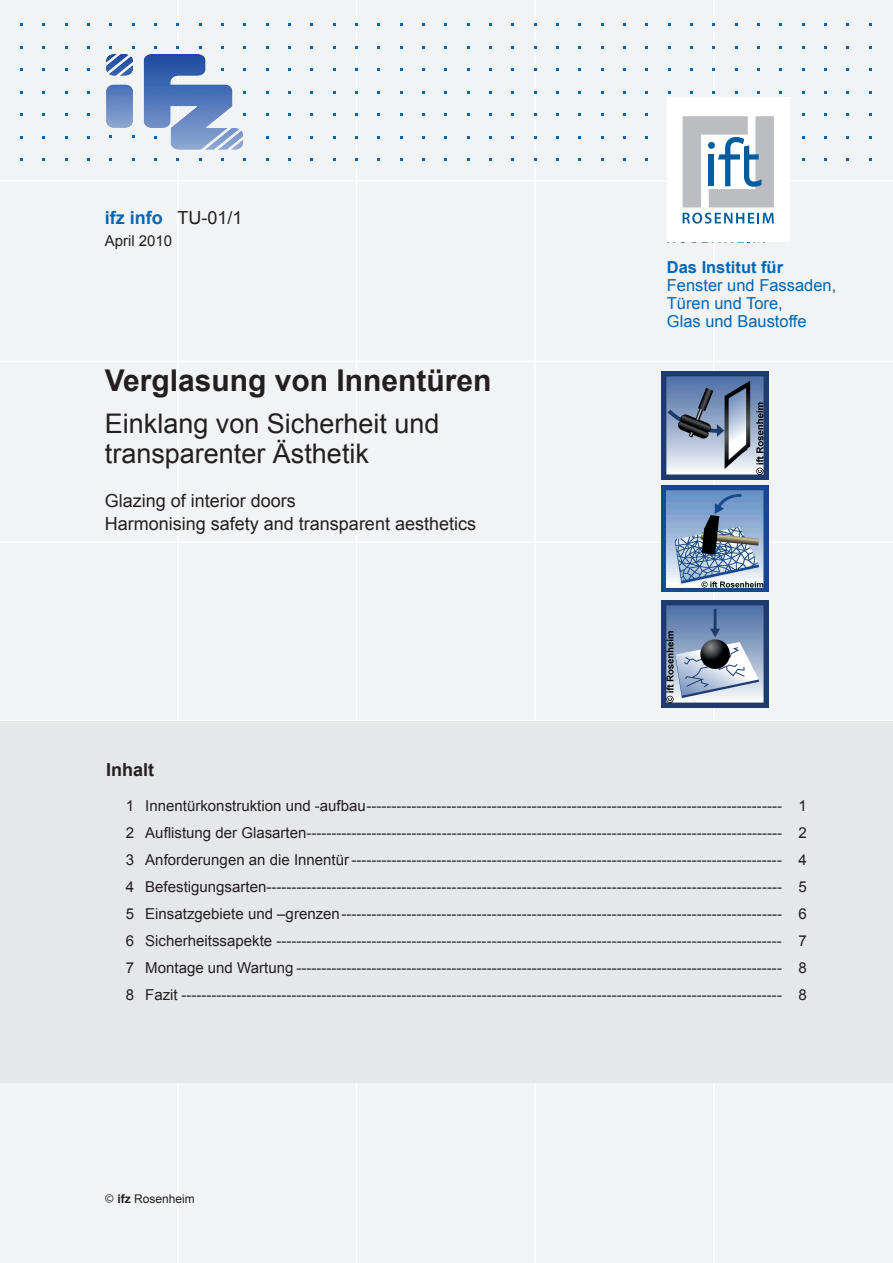
<style>
.page{position:relative;width:893px;height:1263px;background:#f2f3f4}
.page>*{position:absolute;margin:0;border:0;box-sizing:border-box;transform-origin:0 0}
.t1{font:700 30px "Arial";color:#231f20}
.t2{font:27px/29.7px "Arial";color:#231f20}
.t3{font:18px/22.5px "Arial";color:#231f20}
.t4{font:700 18px "Arial";color:#0166b3}
.t5{font:700 18px "Arial";color:#231f20}
.t6{font:16.5px/18px "Arial";color:#0166b3}
.t7{font:700 16.5px "Arial";color:#0166b3}
.t8{font:15px/27px "Arial";color:#231f20;text-align:justify}
.t9{font:12px "Arial";color:#231f20}
.s1{font-weight:400;color:#231f20}
.s2{font-family:"Myriad Pro";font-size:13.5px}
.s3{font-weight:700}
</style>
<div class="page">
<hr style="left:0;top:180px;width:893px;height:1px;background:#fff">
<hr style="left:0;top:361px;width:893px;height:1px;background:#fff">
<hr style="left:0;top:541px;width:893px;height:2px;background:#fff">
<hr style="left:0;top:720px;width:893px;height:1px;background:#fff">
<hr style="left:177px;top:0;width:2px;height:1263px;background:#fff">
<hr style="left:356px;top:0;width:1px;height:1263px;background:#fff">
<hr style="left:534px;top:0;width:2px;height:1263px;background:#fff">
<hr style="left:713px;top:0;width:1px;height:1263px;background:#fff">
<div style="left:0;top:721px;width:893px;height:362px;background:#e6e7e9"></div>
<img style="left:661px;top:372px;width:108px;height:107px">
<img style="left:661px;top:485px;width:108px;height:107px">
<img style="left:661px;top:600px;width:108px;height:108px">
<img style="left:106px;top:55px;width:136px;height:95px">
<div style="left:667px;top:98px;width:122px;height:144px;background:#fff"></div>
<svg style="left:682px;top:116px;width:92px;height:108px"></svg>
<p class="t4" style="left:105px;top:206px;width:139px">ifz info <span class="s1">TU-01/1</span></p>
<p class="t8" style="left:105px;top:228px;width:69px">April 2010</p>
<h1 class="t1" style="left:105px;top:360px;width:388px">Verglasung von Innentüren</h1>
<h2 class="t2" style="left:105px;top:409px;width:336px">Einklang von Sicherheit und transparenter Ästhetik</h2>
<p class="t3" style="left:105px;top:490px;width:373px">Glazing of interior doors<br>Harmonising safety and transparent aesthetics</p>
<p class="t7" style="left:667px;top:256px;width:118px">Das Institut für</p>
<p class="t6" style="left:667px;top:276px;width:171px">Fenster und Fassaden,<br>Türen und Tore,<br>Glas und Baustoffe</p>
<p class="t5" style="left:106px;top:757px;width:50px">Inhalt</p>
<p class="t8" style="left:126px;top:793px;width:683px">1 Innentürkonstruktion und -aufbau----------------------------------------------------------------------------------- 1<br>2 Auflistung der Glasarten----------------------------------------------------------------------------------------------- 2<br>3 Anforderungen an die Innentür -------------------------------------------------------------------------------------- 4<br>4 Befestigungsarten------------------------------------------------------------------------------------------------------- 5<br>5 Einsatzgebiete und –grenzen---------------------------------------------------------------------------------------- 6<br>6 Sicherheitssapekte ----------------------------------------------------------------------------------------------------- 7<br>7 Montage und Wartung ------------------------------------------------------------------------------------------------- 8<br>8 Fazit ------------------------------------------------------------------------------------------------------------------------ 8</p>
<p class="t9" style="left:105px;top:1190px;width:91px"><span class="s2">©</span> <span class="s3">ifz</span> Rosenheim</p>
</div>
